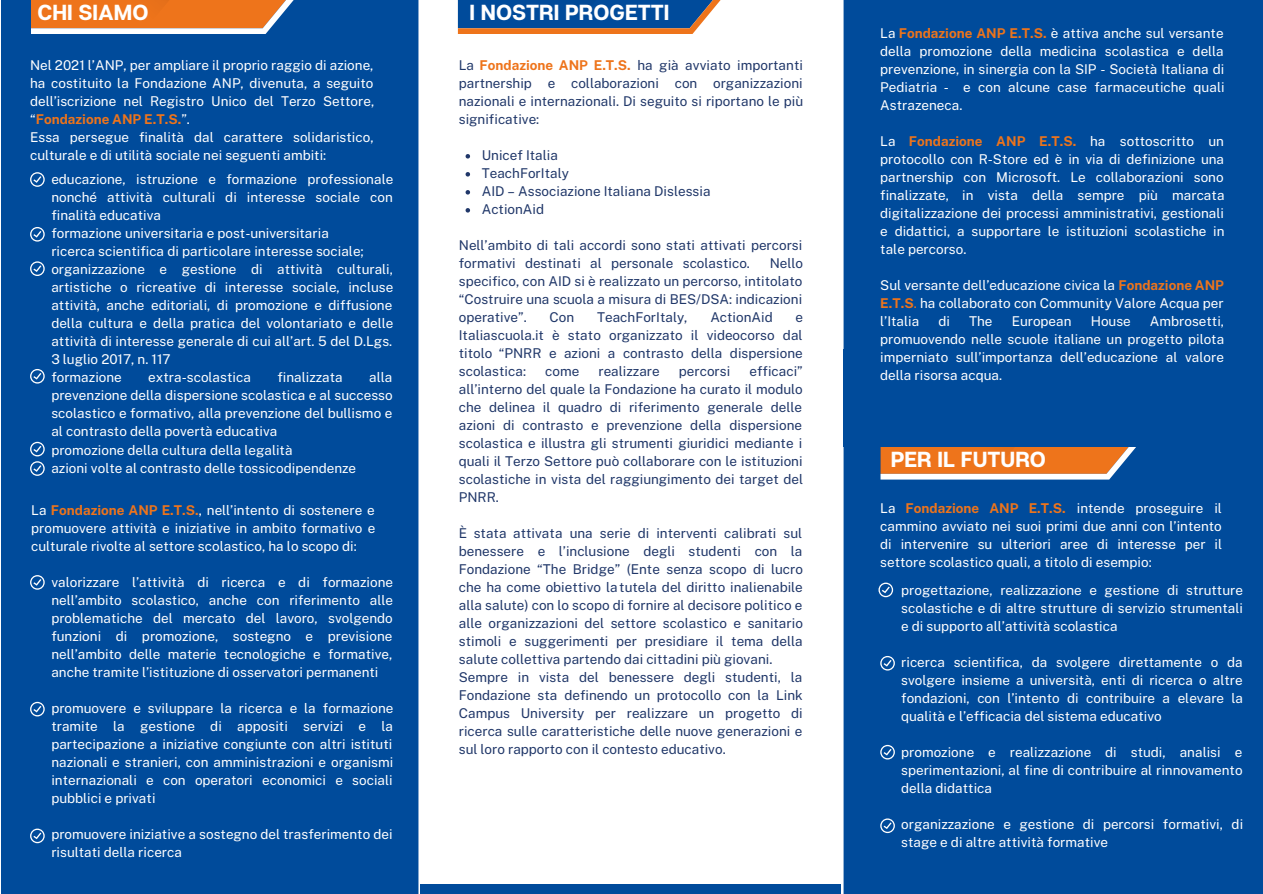
<style>
.page{position:relative;width:1263px;height:894px;background:#fff}
.page>*{position:absolute;margin:0;border:0;box-sizing:border-box;transform-origin:0 0}
.t1{font:700 21.75px "Articulat CF";color:#fff}
.t2{font:13.5px/18px "Public Sans";color:#fff;text-align:justify}
.t3{font:13.5px/18px "Public Sans";color:#203769;text-align:justify}
.s1{font-weight:700;color:#ee741b}
.s2{color:#ee741b}
</style>
<div class="page">
<div style="left:43px;top:0;width:394px;height:893px;background:linear-gradient(to bottom,#fff,#fff)"></div>
<div style="left:421px;top:883px;width:420px;height:10px;background:#004b9b"></div>
<div style="left:1px;top:0;width:417px;height:893px;background:#004b9b"></div>
<svg style="left:30px;top:575px;width:15px;height:14px"></svg>
<svg style="left:31px;top:0;width:345px;height:34px;background:#ac7a5d"></svg>
<svg style="left:30px;top:701px;width:15px;height:15px"></svg>
<svg style="left:30px;top:828px;width:15px;height:15px"></svg>
<svg style="left:466px;top:154px;width:4px;height:4px"></svg>
<svg style="left:466px;top:172px;width:4px;height:4px"></svg>
<svg style="left:466px;top:190px;width:4px;height:4px"></svg>
<svg style="left:466px;top:208px;width:4px;height:4px"></svg>
<svg style="left:458px;top:0;width:263px;height:34px;background:#395d8a"></svg>
<div style="left:843px;top:0;width:420px;height:893px;background:#004b9b"></div>
<div style="left:843px;top:349px;width:420px;height:97px;background:#004b9b"></div>
<svg style="left:880px;top:446px;width:383px;height:49px;background:#666777"></svg>
<div style="left:1224px;top:444px;width:39px;height:10px;background:#004b9b"></div>
<svg style="left:30px;top:172px;width:15px;height:15px"></svg>
<svg style="left:30px;top:227px;width:15px;height:14px"></svg>
<svg style="left:30px;top:261px;width:15px;height:15px"></svg>
<svg style="left:30px;top:369px;width:15px;height:14px"></svg>
<svg style="left:30px;top:441px;width:15px;height:34px"></svg>
<svg style="left:878px;top:582px;width:15px;height:15px"></svg>
<svg style="left:880px;top:655px;width:15px;height:15px"></svg>
<svg style="left:880px;top:744px;width:15px;height:15px"></svg>
<svg style="left:880px;top:818px;width:15px;height:14px"></svg>
<p class="t1" style="left:38px;top:-1px;width:112px">CHI SIAMO</p>
<p class="t2" style="left:30px;top:56px;width:346px">Nel 2021 l’ANP, per ampliare il proprio raggio di azione, ha costituito la Fondazione ANP, divenuta, a seguito dell’iscrizione nel Registro Unico del Terzo Settore, “<span class="s1">Fondazione ANP E.T.S.</span>”.</p>
<p class="t2" style="left:30px;top:128px;width:345px">Essa persegue finalità dal carattere solidaristico, culturale e di utilità sociale nei seguenti ambiti:</p>
<p class="t2" style="left:51px;top:170px;width:343px">educazione, istruzione e formazione professionale nonché attività culturali di interesse sociale con finalità educativa</p>
<p class="t2" style="left:51px;top:224px;width:279px">formazione universitaria e post-universitaria</p>
<p class="t2" style="left:51px;top:242px;width:314px">ricerca scientifica di particolare interesse sociale;</p>
<p class="t2" style="left:51px;top:260px;width:344px">organizzazione e gestione di attività culturali, artistiche o ricreative di interesse sociale, incluse attività, anche editoriali, di promozione e diffusione della cultura e della pratica del volontariato e delle attività di interesse generale di cui all’art. 5 del D.Lgs.<br>3 luglio 2017, n. 117</p>
<p class="t2" style="left:51px;top:368px;width:72px">formazione</p>
<p class="t2" style="left:148px;top:368px;width:104px">extra-scolastica</p>
<p class="t2" style="left:277px;top:368px;width:67px">finalizzata</p>
<p class="t2" style="left:51px;top:368px;width:343px;text-indent:318px">alla prevenzione della dispersione scolastica e al successo scolastico e formativo, alla prevenzione del bullismo e al contrasto della povertà educativa</p>
<p class="t2" style="left:51px;top:440px;width:243px">promozione della cultura della legalità</p>
<p class="t2" style="left:51px;top:458px;width:306px">azioni volte al contrasto delle tossicodipendenze</p>
<p class="t2" style="left:31px;top:501px;width:346px">La <span class="s1">Fondazione ANP E.T.S.</span>, nell’intento di sostenere e promuovere attività e iniziative in ambito formativo e culturale rivolte al settore scolastico, ha lo scopo di:</p>
<p class="t2" style="left:51px;top:573px;width:343px">valorizzare l’attività di ricerca e di formazione nell’ambito scolastico, anche con riferimento alle problematiche del mercato del lavoro, svolgendo funzioni di promozione, sostegno e previsione nell’ambito delle materie tecnologiche e formative, anche tramite l’istituzione di osservatori permanenti</p>
<p class="t2" style="left:51px;top:699px;width:344px">promuovere e sviluppare la ricerca e la formazione tramite la gestione di appositi servizi e la partecipazione a iniziative congiunte con altri istituti nazionali e stranieri, con amministrazioni e organismi internazionali e con operatori economici e sociali pubblici e privati</p>
<p class="t2" style="left:51px;top:825px;width:343px">promuovere iniziative a sostegno del trasferimento dei risultati della ricerca</p>
<p class="t1" style="left:470px;top:-1px;width:201px">I NOSTRI PROGETTI</p>
<p class="t3" style="left:459px;top:56px;width:346px">La <span class="s1">Fondazione ANP E.T.S.</span> ha già avviato importanti partnership e collaborazioni con organizzazioni nazionali e internazionali. Di seguito si riportano le più significative:</p>
<p class="t3" style="left:482px;top:146px;width:78px">Unicef Italia</p>
<p class="t3" style="left:482px;top:164px;width:89px">TeachForItaly</p>
<p class="t3" style="left:482px;top:182px;width:230px">AID – Associazione Italiana Dislessia</p>
<p class="t3" style="left:482px;top:200px;width:64px">ActionAid</p>
<p class="t3" style="left:459px;top:236px;width:345px">Nell’ambito di tali accordi sono stati attivati percorsi formativi destinati al personale scolastico.</p>
<p class="t3" style="left:459px;top:254px;width:346px;text-indent:311px">Nello specifico, con AID si è realizzato un percorso, intitolato “Costruire una scuola a misura di BES/DSA: indicazioni operative”.</p>
<p class="t3" style="left:550px;top:308px;width:26px">Con</p>
<p class="t3" style="left:597px;top:308px;width:92px">TeachForItaly,</p>
<p class="t3" style="left:710px;top:308px;width:64px">ActionAid</p>
<p class="t3" style="left:459px;top:308px;width:346px;text-indent:337px">e Italiascuola.it è stato organizzato il videocorso dal titolo “PNRR e azioni a contrasto della dispersione scolastica:</p>
<p class="t3" style="left:545px;top:362px;width:36px">come</p>
<p class="t3" style="left:598px;top:362px;width:63px">realizzare</p>
<p class="t3" style="left:679px;top:362px;width:53px">percorsi</p>
<p class="t3" style="left:459px;top:362px;width:346px;text-indent:291px">efficaci” all’interno del quale la Fondazione ha curato il modulo che delinea il quadro di riferimento generale delle azioni di contrasto e prevenzione della dispersione scolastica e illustra gli strumenti giuridici mediante i quali il Terzo Settore può collaborare con le istituzioni scolastiche in vista del raggiungimento dei target del PNRR.</p>
<p class="t3" style="left:459px;top:524px;width:346px">È stata attivata una serie di interventi calibrati sul benessere e l’inclusione degli studenti con la Fondazione “The Bridge” (Ente senza scopo di lucro che ha come obiettivo latutela del diritto inalienabile alla salute) con lo scopo di fornire al decisore politico e alle organizzazioni del settore scolastico e sanitario stimoli e suggerimenti per presidiare il tema della salute collettiva partendo dai cittadini più giovani.</p>
<p class="t3" style="left:459px;top:667px;width:345px">Sempre in vista del benessere degli studenti, la Fondazione sta definendo un protocollo con la Link Campus University per realizzare un progetto di ricerca sulle caratteristiche delle nuove generazioni e sul loro rapporto con il contesto educativo.</p>
<p class="t2" style="left:880px;top:24px;width:346px">La <span class="s1">Fondazione ANP E.T.S.</span> è attiva anche sul versante della promozione della medicina scolastica e della prevenzione, in sinergia con la SIP - Società Italiana di Pediatria - e con alcune case farmaceutiche quali Astrazeneca.</p>
<p class="t2" style="left:880px;top:132px;width:346px">La <span class="s1">Fondazione ANP E.T.S.</span> ha sottoscritto un protocollo con R-Store ed è in via di definizione una partnership con Microsoft. Le collaborazioni sono finalizzate, in vista della sempre più marcata digitalizzazione dei processi amministrativi, gestionali e didattici, a supportare le istituzioni scolastiche in tale percorso.</p>
<p class="t2" style="left:880px;top:276px;width:345px">Sul versante dell’educazione civica la <span class="s1">Fondazione ANP E.T.S</span><span class="s2">.</span> ha collaborato con Community Valore Acqua per l’Italia</p>
<p class="t2" style="left:880px;top:312px;width:346px;text-indent:270px">Ambrosetti, promuovendo nelle scuole italiane un progetto pilota imperniato sull’importanza dell’educazione al valore della risorsa acqua.</p>
<p class="t2" style="left:938px;top:312px;width:13px">di</p>
<p class="t2" style="left:969px;top:312px;width:25px">The</p>
<p class="t2" style="left:1012px;top:312px;width:61px">European</p>
<p class="t2" style="left:1091px;top:312px;width:42px">House</p>
<p class="t1" style="left:891px;top:445px;width:157px">PER IL FUTURO</p>
<p class="t2" style="left:880px;top:498px;width:343px">La <span class="s1">Fondazione ANP E.T.S.</span> intende proseguire il cammino avviato nei suoi primi due anni con l’intento di intervenire su ulteriori aree di interesse per il settore scolastico quali, a titolo di esempio:</p>
<p class="t2" style="left:901px;top:580px;width:343px">progettazione, realizzazione e gestione di strutture scolastiche e di altre strutture di servizio strumentali e di supporto all’attività scolastica</p>
<p class="t2" style="left:901px;top:652px;width:343px">ricerca scientifica, da svolgere direttamente o da svolgere insieme a università, enti di ricerca o altre fondazioni, con l’intento di contribuire a elevare la qualità e l’efficacia del sistema educativo</p>
<p class="t2" style="left:901px;top:742px;width:343px">promozione e realizzazione di studi, analisi e sperimentazioni, al fine di contribuire al rinnovamento della didattica</p>
<p class="t2" style="left:901px;top:814px;width:343px">organizzazione e gestione di percorsi formativi, di stage e di altre attività formative</p>
</div>
